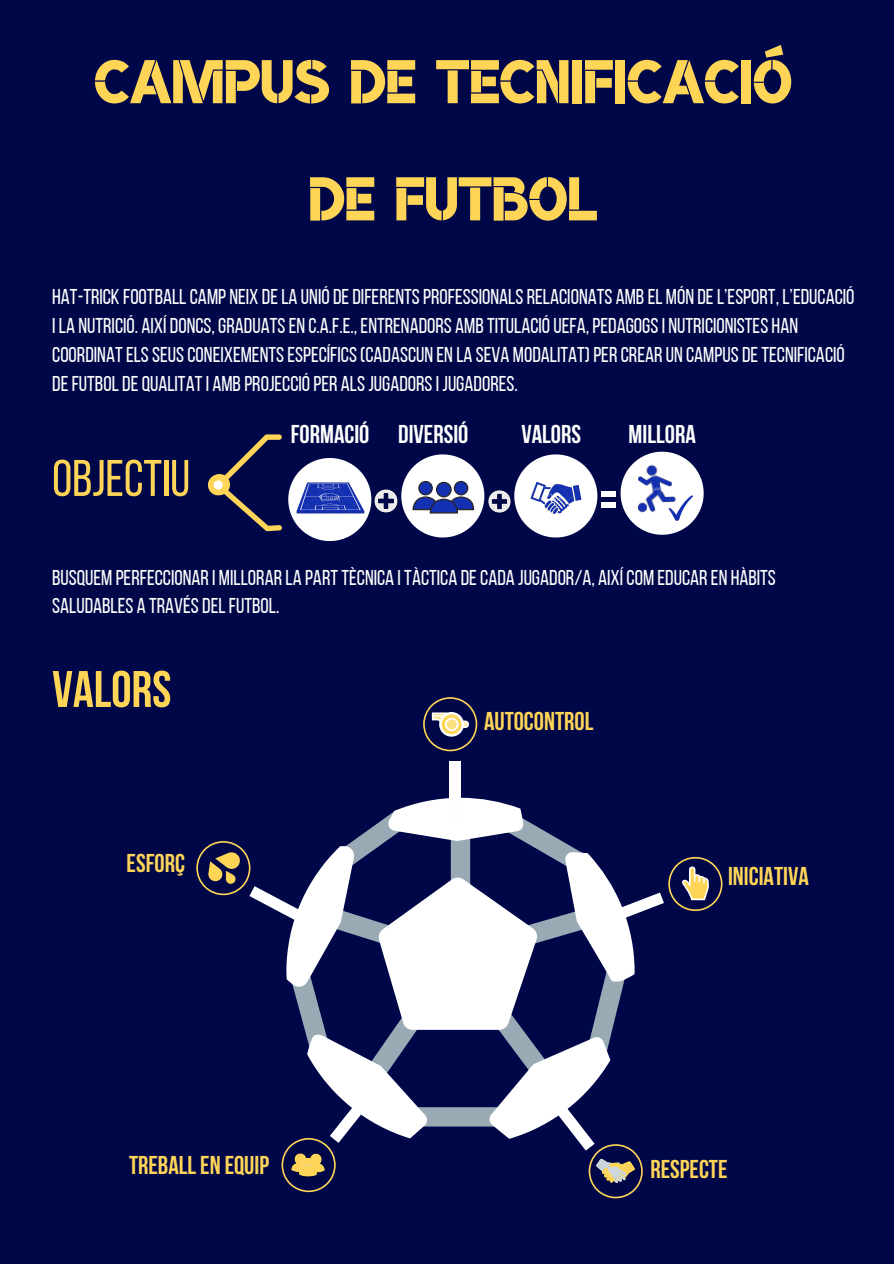
<style>
.page{position:relative;width:894px;height:1264px;background:#fff}
.page>*{position:absolute;margin:0;border:0;box-sizing:border-box;transform-origin:0 0}
.t1{font:84px "Brosh K";color:#ffd558}
.t2{font:51.3px "Bebas Neue";color:#ffd558}
.t3{font:700 51.3px "Bebas Neue";color:#ffd558}
.t4{font:700 25.65px "Bebas Neue";color:#ffd558}
.t5{font:700 25.65px "Bebas Neue";color:#fefefe}
.t6{font:21.45px/29px "Bebas Neue";color:#fefefe}
</style>
<div class="page">
<div style="left:0;top:0;width:893px;height:1263px;background:#000748"></div>
<svg style="left:207px;top:434px;width:75px;height:98px"></svg>
<div style="left:213px;top:480px;width:10px;height:9px;background:#fff;border-radius:50%"></div>
<img style="left:371px;top:489px;width:27px;height:24px">
<img style="left:484px;top:490px;width:27px;height:23px">
<div style="left:601px;top:491px;width:14px;height:6px;background:#fff"></div>
<div style="left:601px;top:502px;width:15px;height:6px;background:#fff"></div>
<svg style="left:288px;top:458px;width:83px;height:83px"></svg>
<img style="left:291px;top:461px;width:78px;height:74px">
<svg style="left:514px;top:454px;width:83px;height:83px"></svg>
<img style="left:519px;top:461px;width:73px;height:74px">
<svg style="left:620px;top:451px;width:83px;height:84px"></svg>
<svg style="left:286px;top:797px;width:348px;height:341px"></svg>
<div style="left:449px;top:761px;width:11px;height:60px;background:#fefefe"></div>
<svg style="left:196px;top:841px;width:120px;height:87px"></svg>
<svg style="left:423px;top:697px;width:54px;height:54px"></svg>
<svg style="left:600px;top:856px;width:122px;height:70px"></svg>
<svg style="left:552px;top:1100px;width:90px;height:98px"></svg>
<svg style="left:281px;top:1094px;width:90px;height:98px"></svg>
<img style="left:287px;top:1145px;width:43px;height:38px">
<img style="left:591px;top:1146px;width:48px;height:49px">
<svg style="left:401px;top:454px;width:83px;height:83px"></svg>
<p class="t1" style="left:94px;top:42px;width:699px">campus de tecnificació</p>
<p class="t1" style="left:308px;top:159px;width:290px">de futbol</p>
<p class="t6" style="left:52px;top:284px;width:803px">HAT-TRICK FOOTBALLCAMP NEIX DELA UNIÓDEDIFERENTSPROFESSIONALSRELACIONATS AMBEL MÓN DEL’ESPORT, L’EDUCACIÓ I LA NUTRICIÓ. AIXÍ DONCS, GRADUATSEN C.A.F.E., ENTRENADORS AMBTITULACIÓUEFA, PEDAGOGSI NUTRICIONISTES HAN COORDINATELSSEUSCONEIXEMENTSESPECÍFICS(CADASCUN EN LA SEVA MODALITAT)PERCREARUN CAMPUSDETECNIFICACIÓ DEFUTBOLDEQUALITATI AMBPROJECCIÓPER ALSJUGADORSI JUGADORES.</p>
<p class="t2" style="left:52px;top:457px;width:139px">OBJECTIU</p>
<p class="t5" style="left:291px;top:423px;width:80px">FORMACIÓ</p>
<p class="t5" style="left:398px;top:423px;width:72px">DIVERSIÓ</p>
<p class="t5" style="left:521px;top:423px;width:61px">VALORS</p>
<p class="t5" style="left:628px;top:423px;width:69px">MILLORA</p>
<p class="t6" style="left:52px;top:564px;width:725px">BUSQUEM PERFECCIONARI MILLORARLA PARTTÈCNICA I TÀCTICA DECADA JUGADOR/A, AIXÍ COM EDUCAREN HÀBITS<br>SALUDABLES A TRAVÉSDELFUTBOL.</p>
<p class="t3" style="left:52px;top:668px;width:121px">VALORS</p>
<p class="t4" style="left:127px;top:852px;width:60px">ESFORÇ</p>
<p class="t4" style="left:484px;top:710px;width:111px">AUTOCONTROL</p>
<p class="t4" style="left:727px;top:865px;width:82px">INICIATIVA</p>
<p class="t4" style="left:129px;top:1154px;width:141px">TREBALL EN EQUIP</p>
<p class="t4" style="left:650px;top:1158px;width:78px">RESPECTE</p>
</div>
